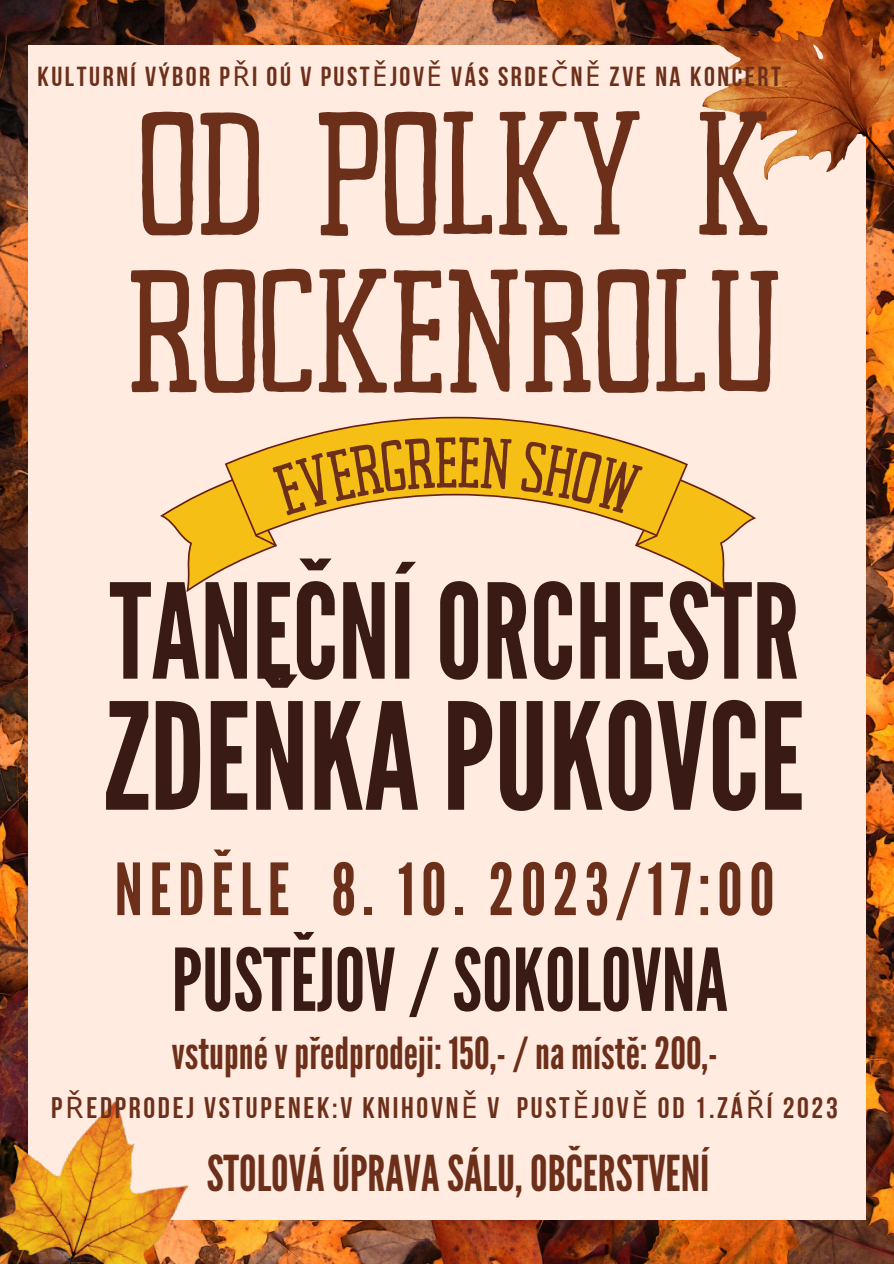
<style>
.page{position:relative;width:894px;height:1264px;background:#fff}
.page>*{position:absolute;margin:0;border:0;box-sizing:border-box;transform-origin:0 0}
.t1{font:175.05px/157.4px "Tallow TC";color:#6c2f1a}
.t2{font:147.75px "League Gothic";color:#391a14}
.t3{font:131.25px "League Gothic";color:#391a14}
.t4{font:86.25px "League Gothic";color:#391a14}
.t5{font:71.7px "League Gothic";letter-spacing:.09em;color:#6c2f1a}
.t6{font:49.35px "League Gothic";color:#6c2f1a}
.t7{font:44.1px "League Gothic";color:#6c2f1a}
.t8{font:29.7px "Bebas Neue Cyrillic";letter-spacing:.09em;color:#6c2f1a}
.t9{font:27.45px "Bebas Neue Cyrillic";letter-spacing:.09em;color:#6c2f1a}
.s1{font-family:"Noto Sans"}
</style>
<div class="page">
<img style="left:0;top:0;width:893px;height:1263px">
<div style="left:28px;top:45px;width:837px;height:1174px;background:#ffebe0"></div>
<img style="left:0;top:1078px;width:205px;height:185px">
<img style="left:693px;top:0;width:200px;height:179px">
<svg style="left:307px;top:417px;width:313px;height:83px;fill:#f6bf15"></svg>
<svg style="left:160px;top:436px;width:351px;height:156px"></svg>
<svg style="left:520px;top:440px;width:236px;height:152px"></svg>
<p class="t9" style="left:38px;top:65px;width:744px">KULTURNÍ VÝBOR P<span class="s1">Ř</span>I OÚ V PUST<span class="s1">Ě</span>JOV<span class="s1">Ě</span> VÁS SRDE<span class="s1">Č</span>N<span class="s1">Ě</span> ZVE NA KONCERT</p>
<p class="t1" style="left:127px;top:101px;width:655px">OD POLKY K<br>ROCKENROLU</p>
<p class="t3" style="left:110px;top:556px;width:691px">TANEČNÍORCHESTR</p>
<p class="t2" style="left:104px;top:671px;width:701px">ZDEŇKAPUKOVCE</p>
<p class="t5" style="left:114px;top:848px;width:661px">NEDĚLE 8. 10. 2023/17:00</p>
<p class="t4" style="left:172px;top:930px;width:557px">PUSTĚJOV/SOKOLOVNA</p>
<p class="t7" style="left:172px;top:1028px;width:547px">vstupnévpředprodeji: 150,-/na místě:200,-</p>
<p class="t8" style="left:51px;top:1095px;width:787px">P<span class="s1">Ř</span>EDPRODEJ VSTUPENEK:V KNIHOVN<span class="s1">Ě</span> V PUST<span class="s1">Ě</span>JOV<span class="s1">Ě</span> OD 1.ZÁ<span class="s1">Ř</span>Í 2023</p>
<p class="t6" style="left:207px;top:1144px;width:504px">STOLOVÁÚPRAVASÁLU,OBČERSTVENÍ</p>
</div>
